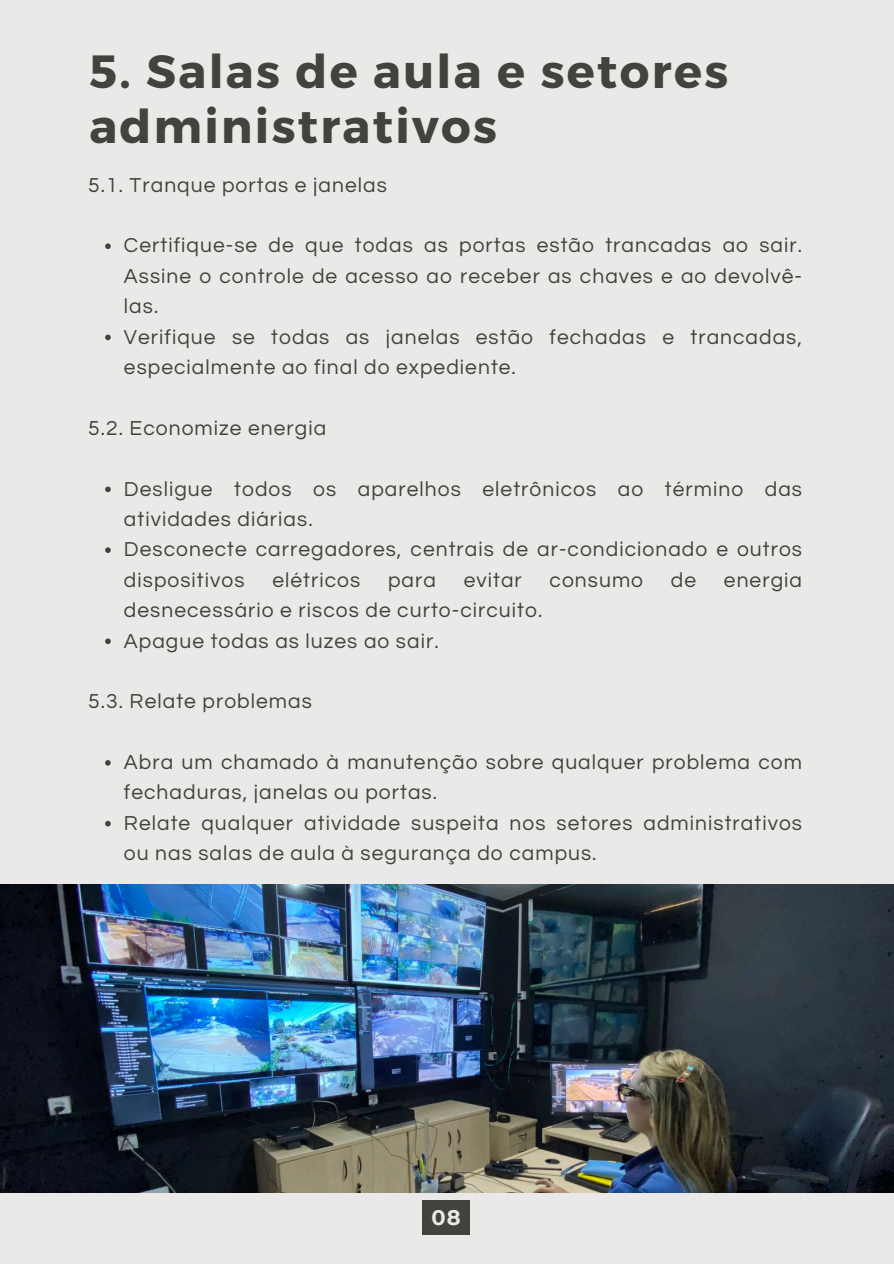
<style>
.page{position:relative;width:894px;height:1264px;background:#fff}
.page>*{position:absolute;margin:0;border:0;box-sizing:border-box;transform-origin:0 0}
.t1{font:700 46.5px/55.2px "Montserrat";letter-spacing:.05em;color:#44423e}
.t2{font:21px/30.3px "Questrial";letter-spacing:.05em;color:#44423e}
.t3{font:700 21px "Montserrat";color:#ebe9e7}
</style>
<div class="page">
<div style="left:0;top:0;width:893px;height:1263px;background:#ebe9e7"></div>
<svg style="left:105px;top:243px;width:6px;height:6px"></svg>
<svg style="left:105px;top:334px;width:6px;height:6px"></svg>
<svg style="left:105px;top:486px;width:6px;height:6px"></svg>
<svg style="left:105px;top:547px;width:6px;height:6px"></svg>
<svg style="left:105px;top:638px;width:6px;height:6px"></svg>
<svg style="left:105px;top:760px;width:6px;height:5px"></svg>
<svg style="left:105px;top:820px;width:6px;height:6px"></svg>
<div style="left:422px;top:1200px;width:47px;height:34px;background:#44423e"></div>
<img style="left:0;top:884px;width:893px;height:308px">
<p class="t1" style="left:89px;top:42px;width:640px">5. Salas de aula e setores administrativos</p>
<h1 class="t2" style="left:88px;top:170px;width:300px">5.1. Tranque portas e janelas</h1>
<p class="t2" style="left:124px;top:231px;width:679px;text-align:justify">Certifique-se de que todas as portas estão trancadas ao sair.<br>Assine o controle de acesso ao receber as chaves e ao devolvê&shy;las.</p>
<p class="t2" style="left:124px;top:322px;width:679px">Verifique se todas as janelas estão fechadas e trancadas, especialmente ao final do expediente.</p>
<p class="t2" style="left:88px;top:413px;width:239px">5.2. Economize energia</p>
<p class="t2" style="left:124px;top:474px;width:679px">Desligue todos os aparelhos eletrônicos ao término das atividades diárias.</p>
<p class="t2" style="left:124px;top:535px;width:679px">Desconecte carregadores, centrais de ar-condicionado e outros dispositivos</p>
<p class="t2" style="left:272px;top:565px;width:89px">elétricos</p>
<p class="t2" style="left:388px;top:565px;width:49px">para</p>
<p class="t2" style="left:463px;top:565px;width:60px">evitar</p>
<p class="t2" style="left:549px;top:565px;width:95px">consumo</p>
<p class="t2" style="left:670px;top:565px;width:27px">de</p>
<p class="t2" style="left:723px;top:565px;width:80px">energia</p>
<p class="t2" style="left:124px;top:595px;width:420px">desnecessário e riscos de curto-circuito.</p>
<p class="t2" style="left:124px;top:626px;width:316px">Apague todas as luzes ao sair.</p>
<p class="t2" style="left:88px;top:686px;width:225px">5.3. Relate problemas</p>
<p class="t2" style="left:124px;top:747px;width:679px">Abra um chamado à manutenção sobre qualquer problema com fechaduras, janelas ou portas.</p>
<p class="t2" style="left:124px;top:808px;width:679px">Relate qualquer atividade suspeita nos setores administrativos ou nas salas de aula à segurança do campus.</p>
<p class="t3" style="left:431px;top:1204px;width:31px">08</p>
</div>
